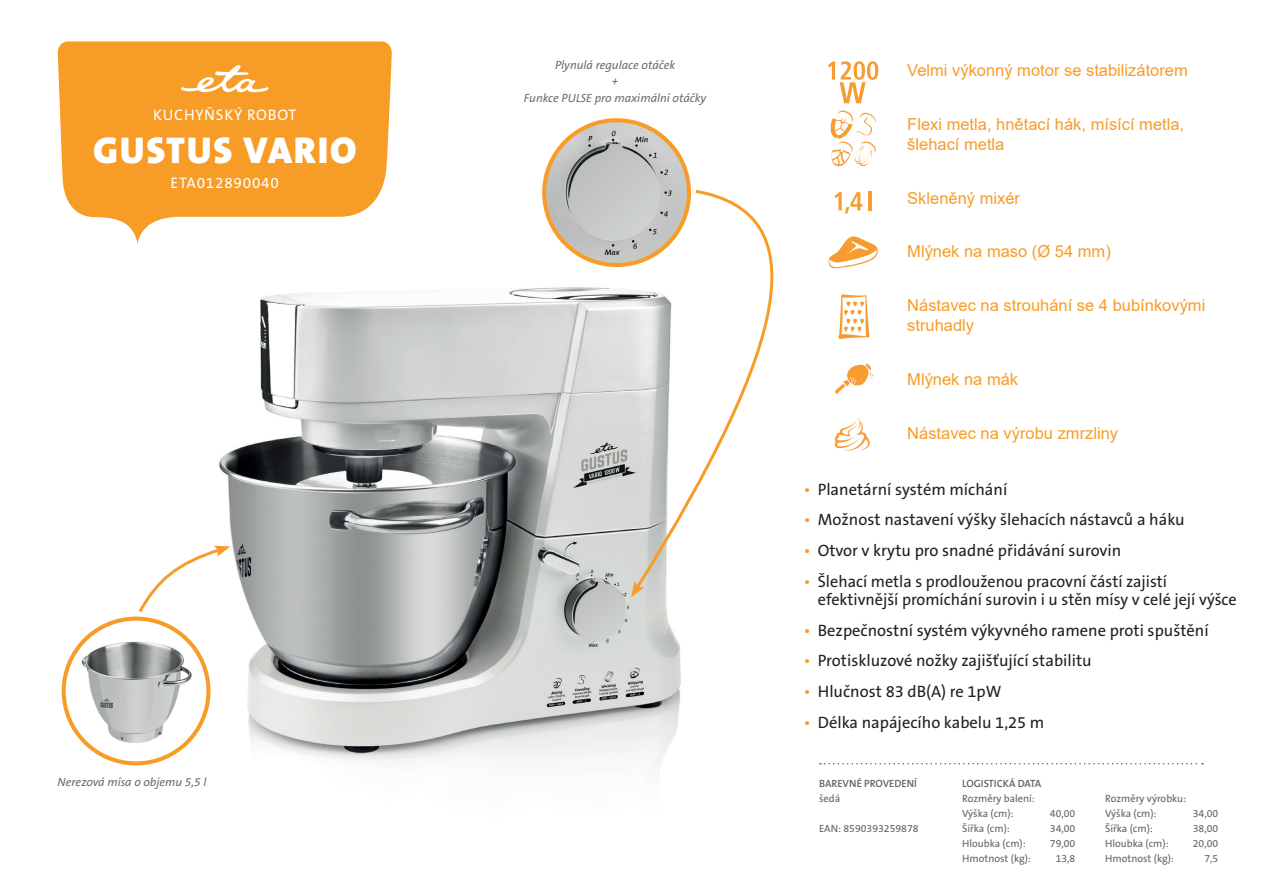
<style>
.page{position:relative;width:1263px;height:893px;background:#fff}
.page>*{position:absolute;margin:0;border:0;box-sizing:border-box;transform-origin:0 0}
.t1{font:900 37.5px "The Sans CE B9";letter-spacing:.05em;color:#fff}
.t2{font:16.5px/18px "The Sans CE B5 Plain";color:#231f20}
.t3{font:16.5px/19.8px "Arial";color:#f89c28}
.t4{font:15.45px "The Sans CE B5 Plain";letter-spacing:.05em;color:#fff}
.t5{font:italic 12px "The Sans CE B5";color:#6c6d70}
.t6{font:10.5px "The Sans CE B5 Plain";color:#636366}
.t7{font:600 10.5px "The Sans CE B6";color:#636366}
.s1{color:#f89c28}
</style>
<div class="page">
<img style="left:138px;top:212px;width:543px;height:560px">
<svg style="left:58px;top:41px;width:334px;height:203px;fill:#f89c28"></svg>
<svg style="left:820px;top:763px;width:383px;height:1px"></svg>
<svg style="left:181px;top:65px;width:87px;height:27px"></svg>
<svg style="left:632px;top:189px;width:142px;height:404px"></svg>
<svg style="left:631px;top:581px;width:13px;height:16px"></svg>
<img style="left:544px;top:120px;width:145px;height:145px;border-radius:72px">
<div style="left:542px;top:118px;width:149px;height:149px;border:4px solid #f89c28;border-radius:50%"></div>
<svg style="left:828px;top:236px;width:50px;height:33px"></svg>
<svg style="left:838px;top:294px;width:32px;height:45px"></svg>
<svg style="left:828px;top:61px;width:50px;height:42px"></svg>
<svg style="left:835px;top:416px;width:35px;height:35px"></svg>
<svg style="left:834px;top:363px;width:39px;height:31px"></svg>
<svg style="left:834px;top:192px;width:28px;height:22px"></svg>
<hr style="left:869px;top:191px;width:3px;height:19px;background:#f89b31">
<svg style="left:830px;top:110px;width:46px;height:57px"></svg>
<img style="left:77px;top:632px;width:119px;height:131px">
<div style="left:62px;top:617px;width:148px;height:148px;border:4px solid #f89c28;border-radius:50%"></div>
<svg style="left:138px;top:546px;width:92px;height:70px"></svg>
<p class="t4" style="left:153px;top:106px;width:145px">KUCHYŇSKÝ ROBOT</p>
<p class="t1" style="left:93px;top:128px;width:265px">GUSTUS VARIO</p>
<p class="t4" style="left:171px;top:174px;width:110px">ETA012890040</p>
<p class="t5" style="left:58px;top:775px;width:150px">Nerezová mísa o objemu 5,5 l</p>
<p class="t5" style="left:555px;top:58px;width:122px">Plynulá regulace otáček</p>
<p class="t5" style="left:612px;top:74px;width:8px">+</p>
<p class="t5" style="left:524px;top:91px;width:184px">Funkce PULSE pro maximální otáčky</p>
<p class="t3" style="left:907px;top:60px;width:282px">Velmi výkonný motor se stabilizátorem</p>
<p class="t3" style="left:907px;top:114px;width:278px">Flexi metla, hnětací hák, mísící metla, šlehací metla</p>
<p class="t3" style="left:907px;top:188px;width:114px">Skleněný mixér</p>
<p class="t3" style="left:907px;top:242px;width:205px">Mlýnek na maso (Ø 54 mm)</p>
<p class="t3" style="left:907px;top:295px;width:300px">Nástavec na strouhání se 4 bubínkovými struhadly</p>
<p class="t3" style="left:907px;top:369px;width:112px">Mlýnek na mák</p>
<p class="t3" style="left:907px;top:423px;width:212px">Nástavec na výrobu zmrzliny</p>
<p class="t2" style="left:804px;top:481px;width:205px"><span class="s1">•</span> Planetární systém míchání</p>
<p class="t2" style="left:804px;top:512px;width:382px"><span class="s1">•</span> Možnost nastavení výšky šlehacích nástavců a háku</p>
<p class="t2" style="left:804px;top:542px;width:319px"><span class="s1">•</span> Otvor v krytu pro snadné přidávání surovin</p>
<p class="t2" style="left:818px;top:573px;width:420px;text-indent:-14px"><span class="s1">•</span> Šlehací metla s prodlouženou pracovní částí zajistí efektivnější promíchání surovin i u stěn mísy v celé její výšce</p>
<p class="t2" style="left:804px;top:622px;width:406px"><span class="s1">•</span> Bezpečnostní systém výkyvného ramene proti spuštění</p>
<p class="t2" style="left:804px;top:653px;width:289px"><span class="s1">•</span> Protiskluzové nožky zajišťující stabilitu</p>
<p class="t2" style="left:804px;top:683px;width:199px"><span class="s1">•</span> Hlučnost 83 dB(A) re 1pW</p>
<p class="t2" style="left:804px;top:714px;width:242px"><span class="s1">•</span> Délka napájecího kabelu 1,25 m</p>
<p class="t7" style="left:819px;top:778px;width:99px">BAREVNÉ PROVEDENÍ</p>
<p class="t6" style="left:819px;top:793px;width:23px">šedá</p>
<p class="t6" style="left:819px;top:823px;width:101px">EAN: 8590393259878</p>
<p class="t7" style="left:962px;top:778px;width:81px">LOGISTICKÁ DATA</p>
<p class="t6" style="left:962px;top:793px;width:74px">Rozměry balení:</p>
<p class="t6" style="left:962px;top:808px;width:53px">Výška (cm):</p>
<p class="t6" style="left:1050px;top:808px;width:27px">40,00</p>
<p class="t6" style="left:962px;top:823px;width:49px">Šířka (cm):</p>
<p class="t6" style="left:1050px;top:823px;width:27px">34,00</p>
<p class="t6" style="left:962px;top:838px;width:65px">Hloubka (cm):</p>
<p class="t6" style="left:1050px;top:838px;width:27px">79,00</p>
<p class="t6" style="left:962px;top:853px;width:70px">Hmotnost (kg):</p>
<p class="t6" style="left:1056px;top:853px;width:21px">13,8</p>
<p class="t6" style="left:1105px;top:793px;width:83px">Rozměry výrobku:</p>
<p class="t6" style="left:1105px;top:808px;width:53px">Výška (cm):</p>
<p class="t6" style="left:1193px;top:808px;width:27px">34,00</p>
<p class="t6" style="left:1105px;top:823px;width:49px">Šířka (cm):</p>
<p class="t6" style="left:1193px;top:823px;width:27px">38,00</p>
<p class="t6" style="left:1105px;top:838px;width:65px">Hloubka (cm):</p>
<p class="t6" style="left:1193px;top:838px;width:27px">20,00</p>
<p class="t6" style="left:1105px;top:853px;width:70px">Hmotnost (kg):</p>
<p class="t6" style="left:1204px;top:853px;width:15px">7,5</p>
</div>
